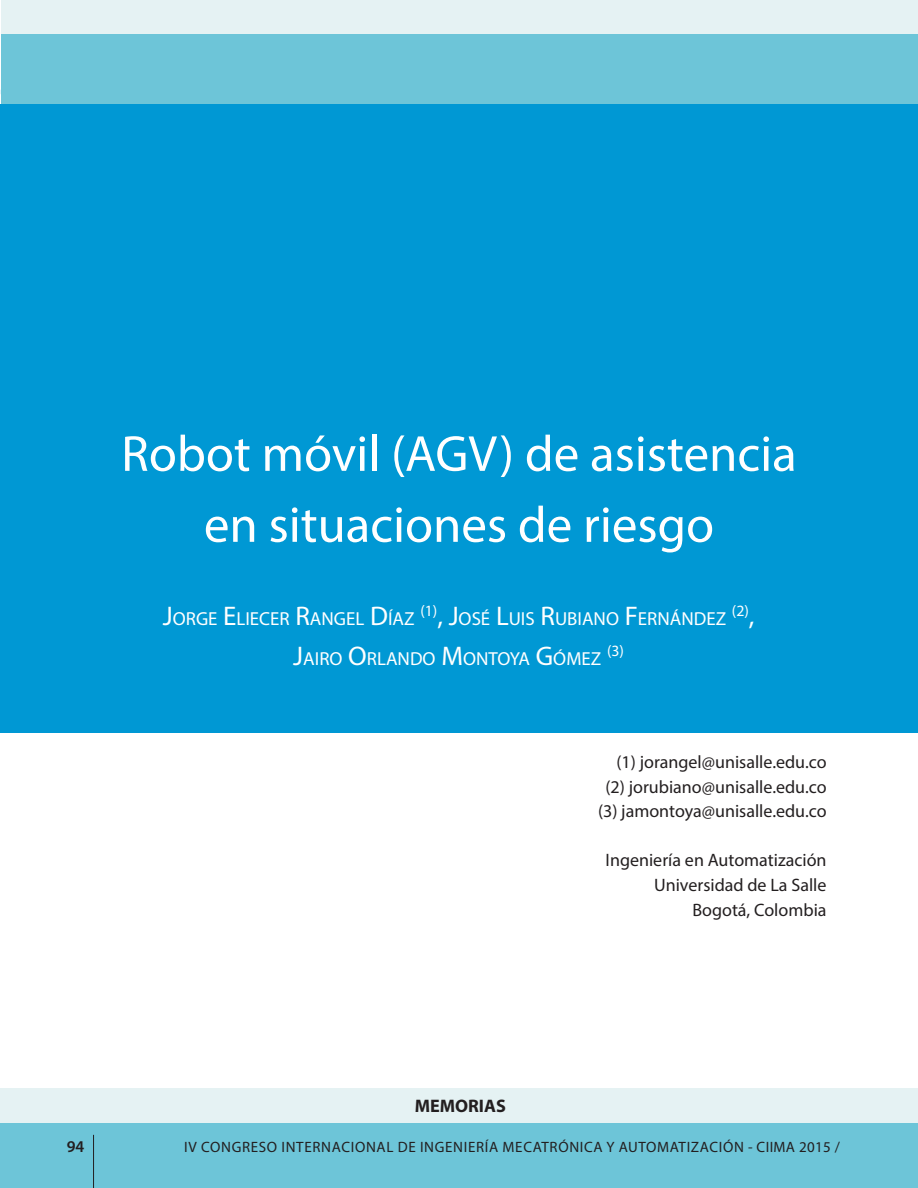
<style>
.page{position:relative;width:918px;height:1188px;background:#fff}
.page>*{position:absolute;margin:0;border:0;box-sizing:border-box;transform-origin:0 0}
.t1{font:51px/70.9px "Myriad Pro";color:#fff;text-align:center}
.t2{font:18.9px "Myriad Pro";color:#fff}
.t3{font:700 18.15px "Myriad Pro";color:#231f20}
.t4{font:18px/24.6px "Myriad Pro";color:#231f20;text-align:right}
.t5{font:600 16.5px "Myriad Pro";color:#231f20}
.t6{font:15.75px "Myriad Pro";color:#fff}
.t7{font:15px "Myriad Pro";letter-spacing:.045em;color:#231f20}
.s1{font-size:27px}
</style>
<div class="page">
<div style="left:1px;top:1095px;width:917px;height:93px;background:#6dc5d8"></div>
<hr style="left:93px;top:1135px;width:1px;height:53px;background:#231f20">
<div style="left:0;top:1088px;width:918px;height:35px;background:#e5f2f3"></div>
<div style="left:1px;top:104px;width:917px;height:629px;background:#0098d4"></div>
<div style="left:1px;top:0;width:917px;height:35px;background:#e5f2f3"></div>
<div style="left:1px;top:35px;width:917px;height:69px;background:#6dc5d8"></div>
<h1 class="t1" style="left:121px;top:417px;width:677px">Robot móvil (AGV) de asistencia en situaciones de riesgo</h1>
<p class="t2" style="left:163px;top:607px;width:565px"><span class="s1">J</span>ORGE <span class="s1">E</span>LIECER <span class="s1">R</span>ANGEL <span class="s1">D</span>ÍAZ <sup>(1)</sup><span class="s1">, J</span>OSÉ <span class="s1">L</span>UIS <span class="s1">R</span>UBIANO <span class="s1">F</span>ERNÁNDEZ</p>
<p class="t6" style="left:732px;top:601px;width:24px">(2)<span class="s1">,</span></p>
<p class="t2" style="left:293px;top:647px;width:310px"><span class="s1">J</span>AIRO <span class="s1">O</span>RLANDO <span class="s1">M</span>ONTOYA <span class="s1">G</span>ÓMEZ</p>
<p class="t6" style="left:607px;top:641px;width:19px">(3)</p>
<p class="t3" style="left:415px;top:1094px;width:93px">MEMORIAS</p>
<p class="t4" style="left:598px;top:749px;width:230px">(1) jorangel@unisalle.edu.co (2) jorubiano@unisalle.edu.co (3) jamontoya@unisalle.edu.co</p>
<p class="t4" style="left:606px;top:848px;width:223px">Ingeniería en Automatización<br>Universidad de La Salle<br>Bogotá, Colombia</p>
<p class="t5" style="left:67px;top:1136px;width:19px">94</p>
<p class="t7" style="left:184px;top:1138px;width:657px">IV CONGRESO INTERNACIONAL DE INGENIERÍA MECATRÓNICA Y AUTOMATIZACIÓN - CIIMA 2015 /</p>
</div>
